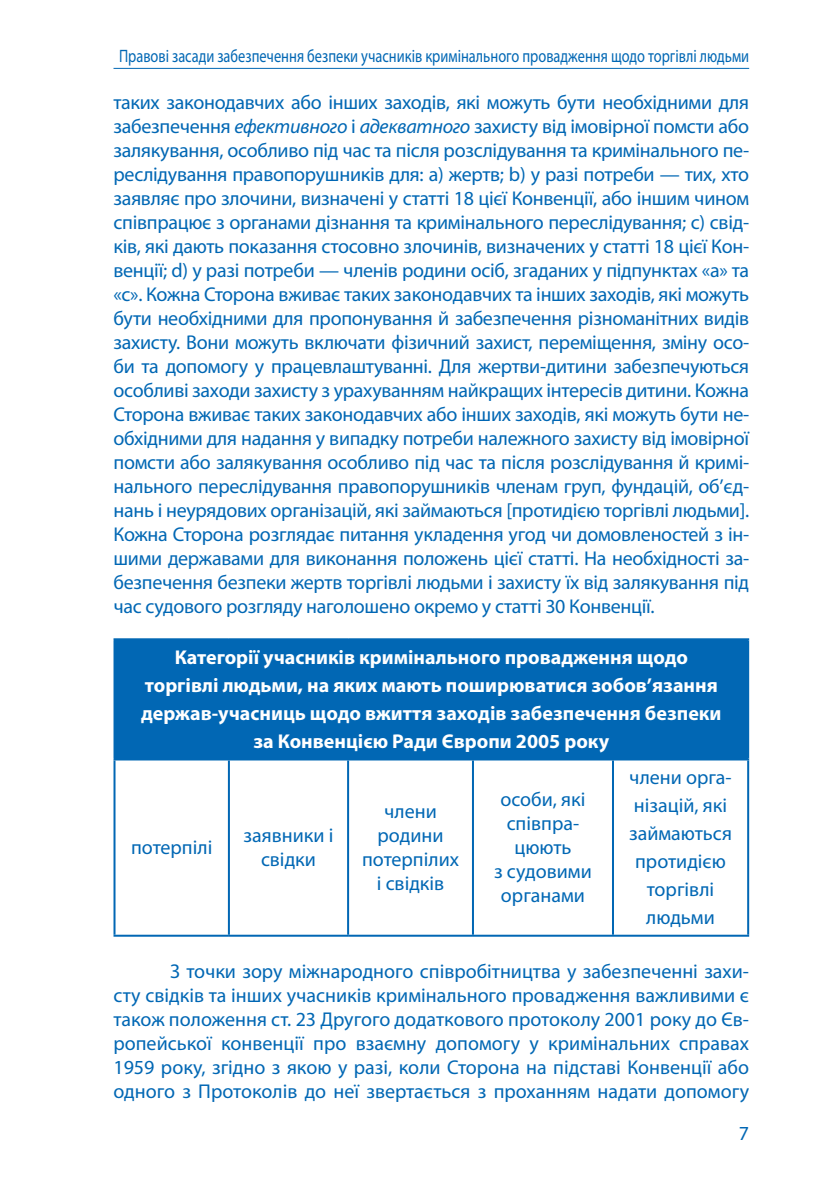
<style>
.page{position:relative;width:840px;height:1191px;background:#fff}
.page>*{position:absolute;margin:0;border:0;box-sizing:border-box;transform-origin:0 0}
.t1{font:20px/24px "Myriad Pro";color:#0167b4;text-align:center}
.t2{font:700 20px/28px "Myriad Pro";color:#fff;text-align:center}
.t3{font:18px "Myriad Pro";color:#0167b4;scale:.8 1}
.s1{font-style:italic}
</style>
<div class="page">
<hr style="left:113px;top:68px;width:635px;height:1px;background:#0167b4">
<div style="left:114px;top:639px;width:633px;height:120px;background:#0167b4"></div>
<hr style="left:113px;top:638px;width:116px;height:2px;background:#0167b4">
<hr style="left:113px;top:640px;width:2px;height:118px;background:#0167b4">
<hr style="left:229px;top:638px;width:119px;height:2px;background:#0167b4">
<hr style="left:348px;top:638px;width:124px;height:2px;background:#0167b4">
<hr style="left:472px;top:638px;width:140px;height:2px;background:#0167b4">
<hr style="left:612px;top:638px;width:136px;height:2px;background:#0167b4">
<hr style="left:746px;top:640px;width:2px;height:118px;background:#0167b4">
<hr style="left:113px;top:758px;width:116px;height:2px;background:#0167b4">
<hr style="left:113px;top:760px;width:2px;height:174px;background:#0167b4">
<hr style="left:229px;top:758px;width:119px;height:2px;background:#0167b4">
<hr style="left:228px;top:760px;width:2px;height:174px;background:#0167b4">
<hr style="left:348px;top:758px;width:124px;height:2px;background:#0167b4">
<hr style="left:347px;top:760px;width:2px;height:174px;background:#0167b4">
<hr style="left:472px;top:758px;width:140px;height:2px;background:#0167b4">
<hr style="left:471px;top:760px;width:2px;height:174px;background:#0167b4">
<hr style="left:612px;top:758px;width:136px;height:2px;background:#0167b4">
<hr style="left:611px;top:760px;width:2px;height:174px;background:#0167b4">
<hr style="left:746px;top:760px;width:2px;height:174px;background:#0167b4">
<hr style="left:113px;top:934px;width:116px;height:2px;background:#0167b4">
<hr style="left:229px;top:934px;width:119px;height:2px;background:#0167b4">
<hr style="left:348px;top:934px;width:124px;height:2px;background:#0167b4">
<hr style="left:472px;top:934px;width:140px;height:2px;background:#0167b4">
<hr style="left:612px;top:934px;width:136px;height:2px;background:#0167b4">
<p class="t3" style="left:119px;top:45px;width:788px">Правові засади забезпечення безпеки учасників кримінального провадження щодо торгівлі людьми</p>
<p class="t1" style="left:113px;top:90px;width:637px;text-align:justify">таких законодавчих або інших заходів, які можуть бути необхідними для забезпечення <span class="s1">ефективного</span> і <span class="s1">адекватного</span> захисту від імовірної помсти або залякування, особливо під час та після розслідування та кримінального пе&shy;реслідування правопорушників для: а) жертв; b) у разі потреби — тих, хто заявляє про злочини, визначені у статті 18 цієї Конвенції, або іншим чином співпрацює з органами дізнання та кримінального переслідування; с) свід&shy;ків, які дають показання стосовно злочинів, визначених у статті 18 цієї Кон&shy;венції; d) у разі потреби — членів родини осіб, згаданих у підпунктах «а» та «с». Кожна Сторона вживає таких законодавчих та інших заходів, які можуть бути необхідними для пропонування й забезпечення різноманітних видів захисту. Вони можуть включати фізичний захист, переміщення, зміну осо&shy;би та допомогу у працевлаштуванні. Для жертви-дитини забезпечуються особливі заходи захисту з урахуванням найкращих інтересів дитини. Кожна Сторона вживає таких законодавчих або інших заходів, які можуть бути не&shy;обхідними для надання у випадку потреби належного захисту від імовірної помсти або залякування особливо під час та після розслідування й кримі&shy;нального переслідування правопорушників членам груп, фундацій, об’єд&shy;нань і неурядових організацій, які займаються [протидією торгівлі людьми].<br>Кожна Сторона розглядає питання укладення угод чи домовленостей з ін&shy;шими державами для виконання положень цієї статті. На необхідності за&shy;безпечення безпеки жертв торгівлі людьми і захисту їх від залякування під час судового розгляду наголошено окремо у статті 30 Конвенції.</p>
<p class="t2" style="left:141px;top:642px;width:581px">Категорії учасників кримінального провадження щодо торгівлі людьми, на яких мають поширюватися зобов’язання держав-учасниць щодо вжиття заходів забезпечення безпеки за Конвенцією Ради Європи 2005 року</p>
<p class="t1" style="left:628px;top:763px;width:104px;line-height:28px">члени орга&shy;нізацій, які займаються протидією торгівлі людьми</p>
<p class="t1" style="left:113px;top:958px;width:637px;text-align:justify;text-indent:57px">З точки зору міжнародного співробітництва у забезпеченні захи&shy;сту свідків та інших учасників кримінального провадження важливими є також положення ст. 23 Другого додаткового протоколу 2001 року до Єв&shy;ропейської конвенції про взаємну допомогу у кримінальних справах 1959 року, згідно з якою у разі, коли Сторона на підставі Конвенції або одного з Протоколів до неї звертається з проханням надати допомогу</p>
<p class="t1" style="left:494px;top:787px;width:99px">особи, які співпра&shy;цюють<br>з судовими органами</p>
<p class="t1" style="left:362px;top:799px;width:98px">члени родини потерпілих і свідків</p>
<p class="t1" style="left:243px;top:823px;width:91px">заявники і свідки</p>
<p class="t1" style="left:131px;top:835px;width:83px">потерпілі</p>
<p class="t1" style="left:738px;top:1121px;width:12px">7</p>
</div>
